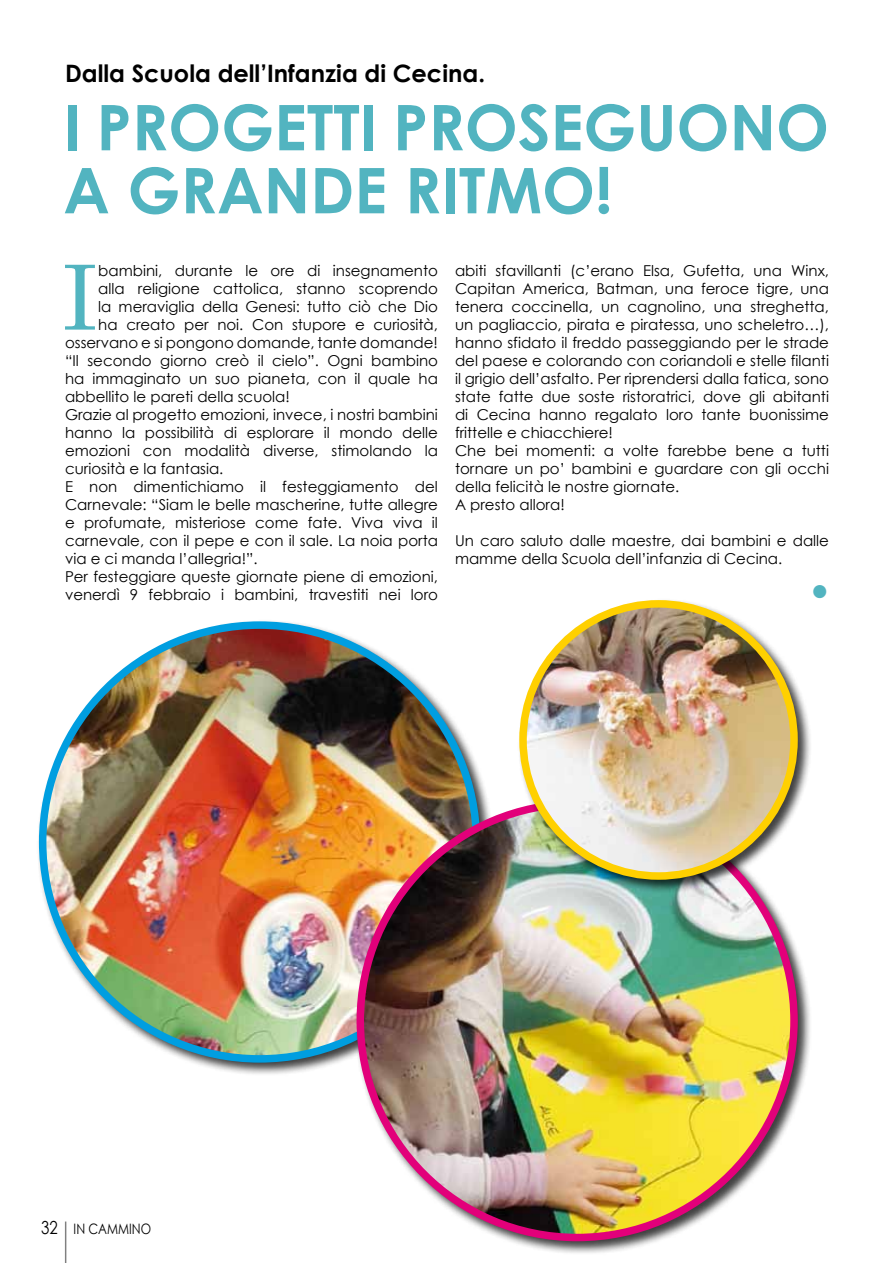
<style>
.page{position:relative;width:893px;height:1263px;background:#fff}
.page>*{position:absolute;margin:0;border:0;box-sizing:border-box;transform-origin:0 0}
.t1{font:89.7px "Century Schoolbook";color:#52b4c0}
.t2{font:700 63px/63px "Century Gothic";color:#52b4c0}
.t3{font:30px "Times New Roman";color:#52b4c0}
.t4{font:700 24px "Century Gothic";color:#000}
.t5{font:15px/18px "Century Gothic";color:#000}
.t6{font:14.4px "Century Gothic";color:#000;scale:.83 1}
.s1{font-size:18px}
</style>
<div class="page">
<hr style="left:65px;top:1221px;width:1px;height:42px;background:#000">
<div style="left:37px;top:619px;width:457px;height:457px;background:#000;opacity:.75"></div>
<img style="left:43px;top:625px;width:433px;height:434px;border-radius:217px">
<div style="left:354px;top:798px;width:458px;height:457px;background:#000;opacity:.75"></div>
<img style="left:360px;top:804px;width:434px;height:433px;border-radius:217px">
<div style="left:517px;top:598px;width:295px;height:296px;background:#000;opacity:.75"></div>
<img style="left:523px;top:604px;width:271px;height:272px">
<div style="left:519px;top:600px;width:279px;height:280px;border:8px solid #ffd000;border-radius:50%"></div>
<h3 class="t4" style="left:65px;top:58px;width:422px">DALLA SCUOLA DELL’INFANZIA DI CECINA.</h3>
<h2 class="t2" style="left:63px;top:94px;width:767px">I PROGETTI PROSEGUONO<br>A G RANDE RITMO!</h2>
<h1 class="t1" style="left:62px;top:241px;width:38px">I</h1>
<p class="t5" style="left:98px;top:261px;width:341px">bambini, durante le ore di insegnamento</p>
<p class="t5" style="left:98px;top:279px;width:341px">alla religione cattolica, stanno scoprendo</p>
<p class="t5" style="left:98px;top:297px;width:341px">la meraviglia della Genesi: tutto ciò che Dio</p>
<p class="t5" style="left:98px;top:315px;width:341px">ha creato per noi. Con stupore e curiosità,</p>
<p class="t5" style="left:65px;top:333px;width:374px">osservano e si pongono domande, tante domande!</p>
<p class="t5" style="left:65px;top:351px;width:374px">“Il secondo giorno creò il cielo”. Ogni bambino</p>
<p class="t5" style="left:65px;top:369px;width:374px">ha immaginato un suo pianeta, con il quale ha</p>
<p class="t5" style="left:65px;top:387px;width:226px">abbellito le pareti della scuola!</p>
<p class="t5" style="left:65px;top:405px;width:374px">Grazie al progetto emozioni, invece, i nostri bambini</p>
<p class="t5" style="left:65px;top:423px;width:374px">hanno la possibilità di esplorare il mondo delle</p>
<p class="t5" style="left:65px;top:441px;width:374px">emozioni con modalità diverse, stimolando la</p>
<p class="t5" style="left:65px;top:459px;width:160px">curiosità e la fantasia.</p>
<p class="t5" style="left:65px;top:477px;width:374px">E non dimentichiamo il festeggiamento del</p>
<p class="t5" style="left:65px;top:495px;width:374px">Carnevale: “Siam le belle mascherine, tutte allegre</p>
<p class="t5" style="left:65px;top:513px;width:374px">e profumate, misteriose come fate. Viva viva il</p>
<p class="t5" style="left:65px;top:531px;width:374px">carnevale, con il pepe e con il sale. La noia porta</p>
<p class="t5" style="left:65px;top:549px;width:194px">via e ci manda l’allegria!”.</p>
<p class="t5" style="left:65px;top:567px;width:374px">Per festeggiare queste giornate piene di emozioni,</p>
<p class="t5" style="left:65px;top:585px;width:374px">venerdì 9 febbraio i bambini, travestiti nei loro</p>
<p class="t5" style="left:455px;top:261px;width:376px">abiti sfavillanti (c’erano Elsa, Gufetta, una Winx, Capitan America, Batman, una feroce tigre, una tenera coccinella, un cagnolino, una streghetta, un pagliaccio, pirata e piratessa, uno scheletro…), hanno sfidato il freddo passeggiando per le strade del paese e colorando con coriandoli e stelle filanti il grigio dell’asfalto. Per riprendersi dalla fatica, sono state fatte due soste ristoratrici, dove gli abitanti di Cecina hanno regalato loro tante buonissime frittelle e chiacchiere!<br>Che bei momenti: a volte farebbe bene a tutti tornare un po’ bambini e guardare con gli occhi della felicità le nostre giornate.<br>A presto allora!</p>
<p class="t5" style="left:455px;top:531px;width:375px">Un caro saluto dalle maestre, dai bambini e dalle mamme della Scuola dell’infanzia di Cecina.</p>
<h3 class="t3" style="left:811px;top:569px;width:20px">●</h3>
<p class="t6" style="left:41px;top:1219px;width:80px"><span class="s1">32</span> In Cammin</p>
<p class="t6" style="left:141px;top:1219px;width:14px">o</p>
</div>
